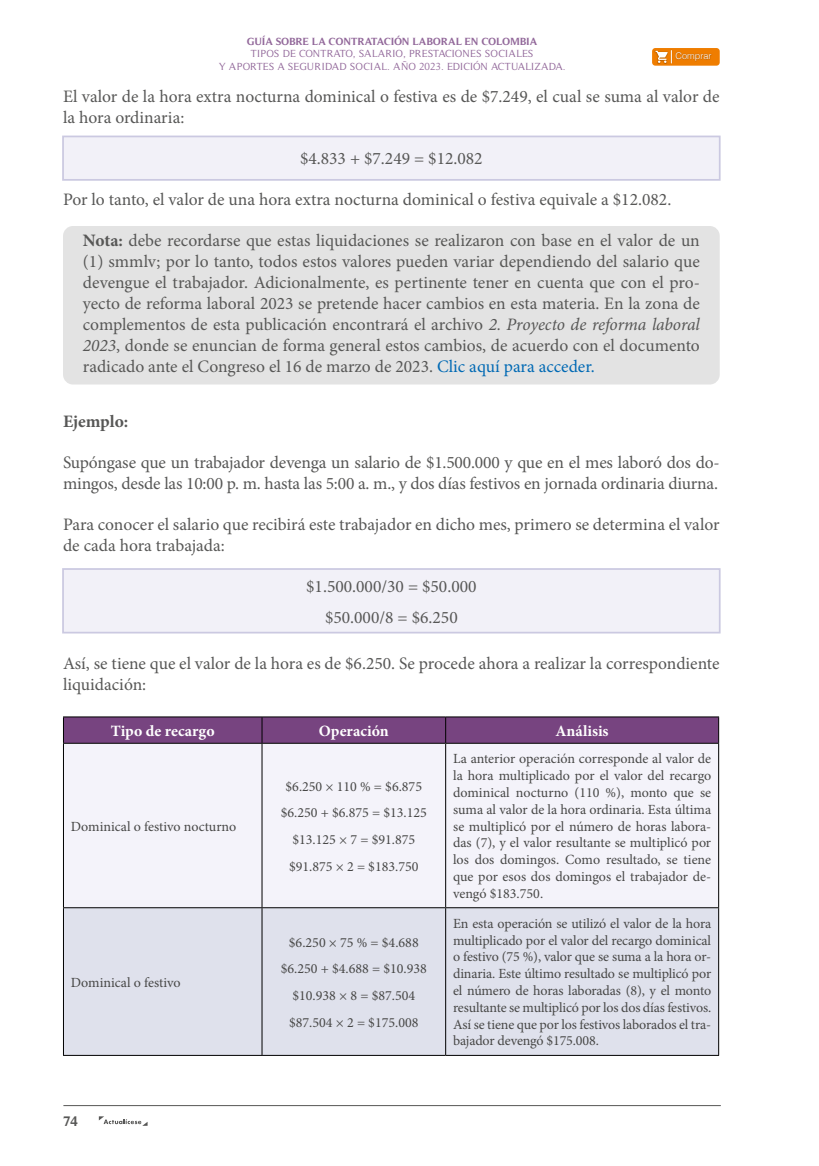
<style>
.page{position:relative;width:819px;height:1166px;background:#fff}
.page>*{position:absolute;margin:0;border:0;box-sizing:border-box;transform-origin:0 0}
.t1{font:17.5px/21px "Minion Pro";color:#575756}
.t2{font:700 17.5px "Minion Pro";letter-spacing:-.005em;color:#575756}
.t3{font:700 15.75px "Minion Pro";color:#fff}
.t4{font:14px/16.8px "Minion Pro";color:#474746;text-align:center}
.t5{font:700 14px "Timeless";color:#575756}
.t6{font:10.5px/12.6px "Timeless";color:#92689a;text-align:center}
.t7{font:700 10.5px "Timeless";color:#92689a}
.t8{font:300 9.1px "Helvetica";color:#fff}
.s1{font-weight:700}
.s2{font-style:italic}
.s3{color:#0069b4}
</style>
<div class="page">
<hr style="left:63px;top:1105px;width:657px;height:1px;background:#575756">
<svg style="left:99px;top:1116px;width:48px;height:10px"></svg>
<div style="left:652px;top:48px;width:67px;height:18px;background:#ef7d00;border-radius:3px"></div>
<div style="left:674px;top:52px;width:38px;height:10px;background:#000;opacity:.28"></div>
<div style="left:654px;top:50px;width:14px;height:14px;background:#000;opacity:.28"></div>
<svg style="left:655px;top:50px;width:17px;height:14px"></svg>
<div style="left:63px;top:226px;width:656px;height:158px;background:#e3e3e3;border-radius:10px"></div>
<div style="left:62px;top:136px;width:658px;height:45px;background:#f2f1f8;border:2px solid #cbc9e1"></div>
<div style="left:62px;top:568px;width:658px;height:65px;background:#f2f1f8;border:2px solid #cbc9e1"></div>
<div style="left:64px;top:744px;width:654px;height:163px;background:#f4f3fa"></div>
<div style="left:64px;top:908px;width:654px;height:147px;background:#dfe1ec"></div>
<hr style="left:63px;top:744px;width:1px;height:163px;background:#000">
<hr style="left:718px;top:744px;width:1px;height:163px;background:#000">
<hr style="left:63px;top:716px;width:199px;height:1px;background:#000">
<hr style="left:262px;top:716px;width:183px;height:1px;background:#000">
<hr style="left:445px;top:716px;width:274px;height:1px;background:#000">
<svg style="left:63px;top:717px;width:656px;height:26px;background:#73417b"></svg>
<hr style="left:63px;top:743px;width:199px;height:1px;background:#000">
<hr style="left:262px;top:743px;width:183px;height:1px;background:#000">
<hr style="left:445px;top:743px;width:274px;height:1px;background:#000">
<hr style="left:261px;top:744px;width:1px;height:163px;background:#000">
<hr style="left:445px;top:744px;width:1px;height:163px;background:#000">
<hr style="left:63px;top:908px;width:1px;height:147px;background:#000">
<hr style="left:63px;top:907px;width:199px;height:1px;background:#000">
<hr style="left:262px;top:907px;width:183px;height:1px;background:#000">
<hr style="left:445px;top:907px;width:274px;height:1px;background:#000">
<hr style="left:261px;top:908px;width:1px;height:147px;background:#000">
<hr style="left:445px;top:908px;width:1px;height:147px;background:#000">
<hr style="left:718px;top:908px;width:1px;height:147px;background:#000">
<hr style="left:63px;top:1055px;width:199px;height:1px;background:#000">
<hr style="left:262px;top:1055px;width:183px;height:1px;background:#000">
<hr style="left:445px;top:1055px;width:274px;height:1px;background:#000">
<p class="t7" style="left:247px;top:35px;width:292px">GUÍA SOBRE LA CONTRATACIÓN LABORAL EN COLOMBIA</p>
<p class="t6" style="left:219px;top:48px;width:348px">TIPOS DE CONTRATO, SALARIO, PRESTACIONES SOCIALES<br>Y APORTES A SEGURIDAD SOCIAL. AÑO 2023. EDICIÓN ACTUALIZADA.</p>
<p class="t8" style="left:675px;top:48px;width:38px">Comprar</p>
<p class="t1" style="left:63px;top:86px;width:658px">El valor de la hora extra nocturna dominical o festiva es de $7.249, el cual se suma al valor de la hora ordinaria:</p>
<p class="t1" style="left:300px;top:148px;width:184px">$4.833 + $7.249 = $12.082</p>
<p class="t1" style="left:63px;top:189px;width:609px">Por lo tanto, el valor de una hora extra nocturna dominical o festiva equivale a $12.082.</p>
<p class="t1" style="left:83px;top:230px;width:618px;text-align:justify"><span class="s1">Nota:</span> debe recordarse que estas liquidaciones se realizaron con base en el valor de un (1) smmlv; por lo tanto, todos estos valores pueden variar dependiendo del salario que devengue el trabajador. Adicionalmente, es pertinente tener en cuenta que con el pro&shy;yecto de reforma laboral 2023 se pretende hacer cambios en esta materia. En la zona de complementos de esta publicación encontrará el archivo <span class="s2">2. Proyecto de reforma laboral 2023</span>, donde se enuncian de forma general estos cambios, de acuerdo con el documento radicado ante el Congreso el 16 de marzo de 2023. <span class="s3">Clic aquí para acceder.</span></p>
<p class="t2" style="left:63px;top:409px;width:67px">Ejemplo:</p>
<p class="t1" style="left:63px;top:452px;width:658px">Supóngase que un trabajador devenga un salario de $1.500.000 y que en el mes laboró dos do&shy;mingos, desde las 10:00 p. m. hasta las 5:00 a. m., y dos días festivos en jornada ordinaria diurna.</p>
<p class="t1" style="left:63px;top:514px;width:658px">Para conocer el salario que recibirá este trabajador en dicho mes, primero se determina el valor de cada hora trabajada:</p>
<p class="t1" style="left:306px;top:571px;width:172px;line-height:31px;text-align:center">$1.500.000/30 = $50.000 $50.000/8 = $6.250</p>
<p class="t1" style="left:63px;top:653px;width:658px">Así, se tiene que el valor de la hora es de $6.250. Se procede ahora a realizar la correspondiente liquidación:</p>
<p class="t3" style="left:111px;top:720px;width:105px">Tipo de recargo</p>
<p class="t3" style="left:319px;top:720px;width:71px">Operación</p>
<p class="t3" style="left:555px;top:720px;width:55px">Análisis</p>
<p class="t4" style="left:71px;top:818px;width:167px">Dominical o festivo nocturno</p>
<p class="t4" style="left:71px;top:974px;width:111px">Dominical o festivo</p>
<p class="t5" style="left:63px;top:1113px;width:16px">74</p>
<p class="t4" style="left:281px;top:773px;width:148px;line-height:26.8px">$6.250 × 110 % = $6.875 $6.250 + $6.875 = $13.125 $13.125 × 7 = $91.875 $91.875 × 2 = $183.750</p>
<p class="t4" style="left:281px;top:929px;width:148px;line-height:26.8px">$6.250 × 75 % = $4.688 $6.250 + $4.688 = $10.938 $10.938 × 8 = $87.504 $87.504 × 2 = $175.008</p>
<p class="t4" style="left:453px;top:750px;width:259px;text-align:justify">La anterior operación corresponde al valor de la hora multiplicado por el valor del recargo dominical nocturno (110 %), monto que se suma al valor de la hora ordinaria. Esta última se multiplicó por el número de horas labora&shy;das (7), y el valor resultante se multiplicó por los dos domingos. Como resultado, se tiene que por esos dos domingos el trabajador de&shy;vengó $183.750.</p>
<p class="t4" style="left:453px;top:915px;width:259px;text-align:justify">En esta operación se utilizó el valor de la hora multiplicado por el valor del recargo dominical o festivo (75 %), valor que se suma a la hora or&shy;dinaria. Este último resultado se multiplicó por el número de horas laboradas (8), y el monto resultante se multiplicó por los dos días festivos.<br>Así se tiene que por los festivos laborados el tra&shy;bajador devengó $175.008.</p>
</div>
